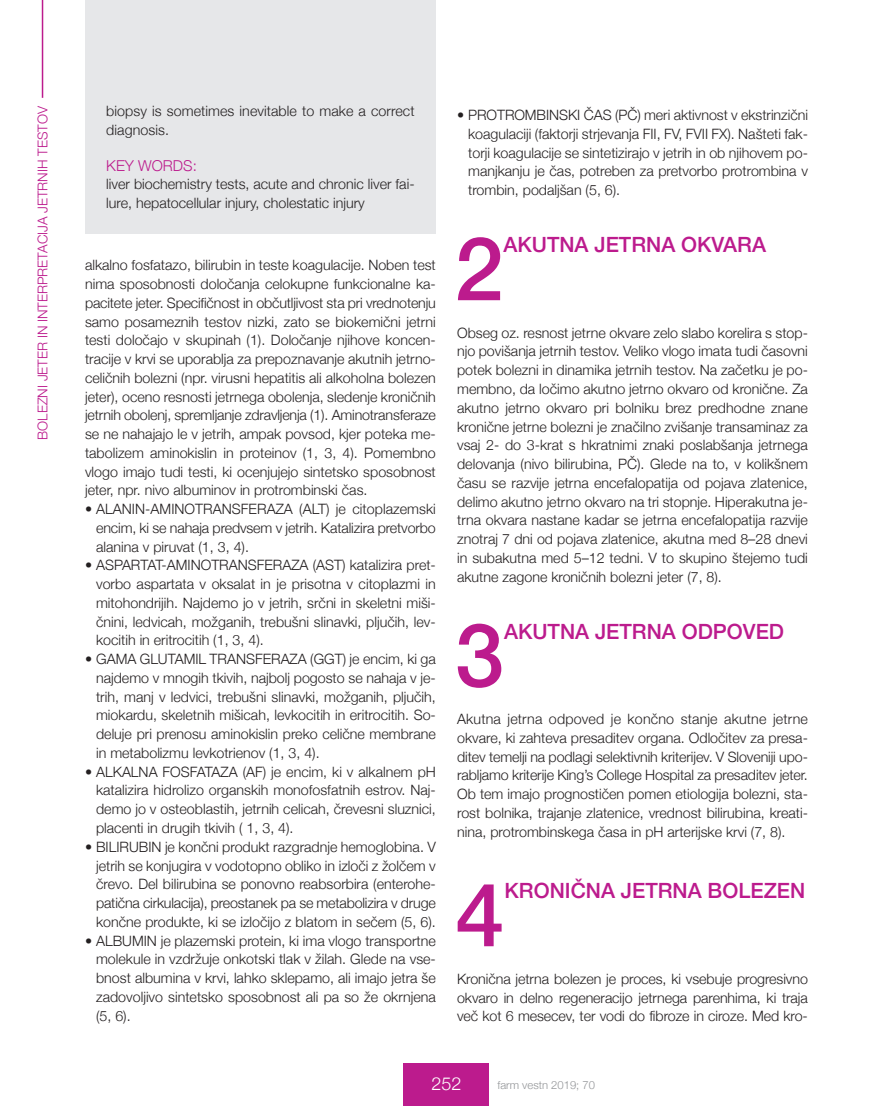
<style>
.page{position:relative;width:893px;height:1106px;background:#fff}
.page>*{position:absolute;margin:0;border:0;box-sizing:border-box;transform-origin:0 0}
.t1{font:500 88.2px "Helvetica Neue";color:#bc1b8d}
.t2{font:500 21px "Helvetica Neue";color:#bc1b8d}
.t3{font:300 18px "Helvetica Neue";color:#fff}
.t4{font:300 15px "Helvetica Neue";color:#bc1b8d}
.t5{font:300 14.25px/18.8px "Helvetica Neue";color:#231f20;text-align:justify}
.t6{font:300 13.5px "Helvetica Neue";color:#bc1b8d}
.t7{font:300 11.25px "Helvetica Neue";color:#939598}
</style>
<div class="page">
<div style="left:404px;top:1063px;width:85px;height:43px;background:#bc1b8d"></div>
<hr style="left:42px;top:0;width:1px;height:98px;background:#bc1b8d">
<div style="left:85px;top:0;width:351px;height:234px;background:#e6e7e9"></div>
<p class="t6" style="left:35px;top:440px;width:335px;rotate:-90deg">BOLEZNI JETER IN INTERPRETACIJA JETRNIH TESTOV</p>
<p class="t5" style="left:106px;top:101px;width:310px">biopsy is sometimes inevitable to make a correct diagnosis.</p>
<p class="t4" style="left:106px;top:156px;width:92px">KEy WORDS:</p>
<p class="t5" style="left:106px;top:175px;width:310px">liver biochemistry tests, acute and chronic liver fai&shy;lure, hepatocellular injury, cholestatic injury</p>
<p class="t5" style="left:85px;top:255px;width:352px">alkalno fosfatazo, bilirubin in teste koagulacije. Noben test nima sposobnosti določanja celokupne funkcionalne ka&shy;pacitete jeter. Specifičnost in občutljivost sta pri vrednotenju samo posameznih testov nizki, zato se biokemični jetrni testi določajo v skupinah (1). Določanje njihove koncen&shy;tracije v krvi se uporablja za prepoznavanje akutnih jetrno&shy;celičnih bolezni (npr. virusni hepatitis ali alkoholna bolezen jeter), oceno resnosti jetrnega obolenja, sledenje kroničnih jetrnih obolenj, spremljanje zdravljenja (1). Aminotransferaze se ne nahajajo le v jetrih, ampak povsod, kjer poteka me&shy;tabolizem aminokislin in proteinov (1, 3, 4). Pomembno vlogo imajo tudi testi, ki ocenjujejo sintetsko sposobnost jeter, npr. nivo albuminov in protrombinski čas.</p>
<p class="t5" style="left:96px;top:499px;width:341px;text-indent:-11px">• ALANIN-AmINOTRANSFERAZA (ALT) je citoplazemski encim, ki se nahaja predvsem v jetrih. Katalizira pretvorbo alanina v piruvat (1, 3, 4).</p>
<p class="t5" style="left:96px;top:555px;width:341px;text-indent:-11px">• ASPARTAT-AmINOTRANSFERAZA (AST) katalizira pret&shy;vorbo aspartata v oksalat in je prisotna v citoplazmi in mitohondrijih. Najdemo jo v jetrih, srčni in skeletni miši&shy;čnini, ledvicah, možganih, trebušni slinavki, pljučih, lev&shy;kocitih in eritrocitih (1, 3, 4).</p>
<p class="t5" style="left:96px;top:649px;width:341px;text-indent:-11px">• GAmA GLUTAmIL TRANSFERAZA (GGT) je encim, ki ga najdemo v mnogih tkivih, najbolj pogosto se nahaja v je&shy;trih, manj v ledvici, trebušni slinavki, možganih, pljučih, miokardu, skeletnih mišicah, levkocitih in eritrocitih. So&shy;deluje pri prenosu aminokislin preko celične membrane in metabolizmu levkotrienov (1, 3, 4).</p>
<p class="t5" style="left:96px;top:762px;width:341px;text-indent:-11px">• ALKALNA FOSFATAZA (AF) je encim, ki v alkalnem pH katalizira hidrolizo organskih monofosfatnih estrov. Naj&shy;demo jo v osteoblastih, jetrnih celicah, črevesni sluznici, placenti in drugih tkivih ( 1, 3, 4).</p>
<p class="t5" style="left:96px;top:837px;width:341px;text-indent:-11px">• BILIRUBIN je končni produkt razgradnje hemoglobina. V jetrih se konjugira v vodotopno obliko in izloči z žolčem v črevo. Del bilirubina se ponovno reabsorbira (enterohe&shy;patična cirkulacija), preostanek pa se metabolizira v druge končne produkte, ki se izločijo z blatom in sečem (5, 6).</p>
<p class="t5" style="left:96px;top:930px;width:341px;text-indent:-11px">• ALBUmIN je plazemski protein, ki ima vlogo transportne molekule in vzdržuje onkotski tlak v žilah. Glede na vse&shy;bnost albumina v krvi, lahko sklepamo, ali imajo jetra še zadovoljivo sintetsko sposobnost ali pa so že okrnjena (5, 6).</p>
<p class="t5" style="left:468px;top:105px;width:341px;text-indent:-11px">• PROTROmBINSKI ČAS (PČ) meri aktivnost v ekstrinzični koagulaciji (faktorji strjevanja FII, FV, FVII FX). Našteti fak&shy;torji koagulacije se sintetizirajo v jetrih in ob njihovem po&shy;manjkanju je čas, potreben za pretvorbo protrombina v trombin, podaljšan (5, 6).</p>
<h1 class="t1" style="left:454px;top:214px;width:51px">2</h1>
<h2 class="t2" style="left:503px;top:232px;width:264px">AKUTNA JETRNA OKVARA</h2>
<p class="t5" style="left:457px;top:323px;width:352px">Obseg oz. resnost jetrne okvare zelo slabo korelira s stop&shy;njo povišanja jetrnih testov. Veliko vlogo imata tudi časovni potek bolezni in dinamika jetrnih testov. Na začetku je po&shy;membno, da ločimo akutno jetrno okvaro od kronične. Za akutno jetrno okvaro pri bolniku brez predhodne znane kronične jetrne bolezni je značilno zvišanje transaminaz za vsaj 2- do 3-krat s hkratnimi znaki poslabšanja jetrnega delovanja (nivo bilirubina, PČ). Glede na to, v kolikšnem času se razvije jetrna encefalopatija od pojava zlatenice, delimo akutno jetrno okvaro na tri stopnje. Hiperakutna je&shy;trna okvara nastane kadar se jetrna encefalopatija razvije znotraj 7 dni od pojava zlatenice, akutna med 8–28 dnevi in subakutna med 5–12 tedni. V to skupino štejemo tudi akutne zagone kroničnih bolezni jeter (7, 8).</p>
<h1 class="t1" style="left:455px;top:600px;width:51px">3</h1>
<h2 class="t2" style="left:504px;top:618px;width:282px">AKUTNA JETRNA ODPOVED</h2>
<p class="t5" style="left:457px;top:709px;width:352px">Akutna jetrna odpoved je končno stanje akutne jetrne okvare, ki zahteva presaditev organa. Odločitev za presa&shy;ditev temelji na podlagi selektivnih kriterijev. V Sloveniji upo&shy;rabljamo kriterije King’s College Hospital za presaditev jeter.<br>Ob tem imajo prognostičen pomen etiologija bolezni, sta&shy;rost bolnika, trajanje zlatenice, vrednost bilirubina, kreati&shy;nina, protrombinskega časa in pH arterijske krvi (7, 8).</p>
<h1 class="t1" style="left:456px;top:860px;width:51px">4</h1>
<h2 class="t2" style="left:505px;top:877px;width:302px">KRONIČNA JETRNA BOLEZEN</h2>
<p class="t5" style="left:457px;top:969px;width:352px">Kronična jetrna bolezen je proces, ki vsebuje progresivno okvaro in delno regeneracijo jetrnega parenhima, ki traja več kot 6 mesecev, ter vodi do fibroze in ciroze. med kro-</p>
<p class="t3" style="left:431px;top:1072px;width:32px">252</p>
<p class="t7" style="left:497px;top:1078px;width:99px">farm vestn 2019; 70</p>
</div>
